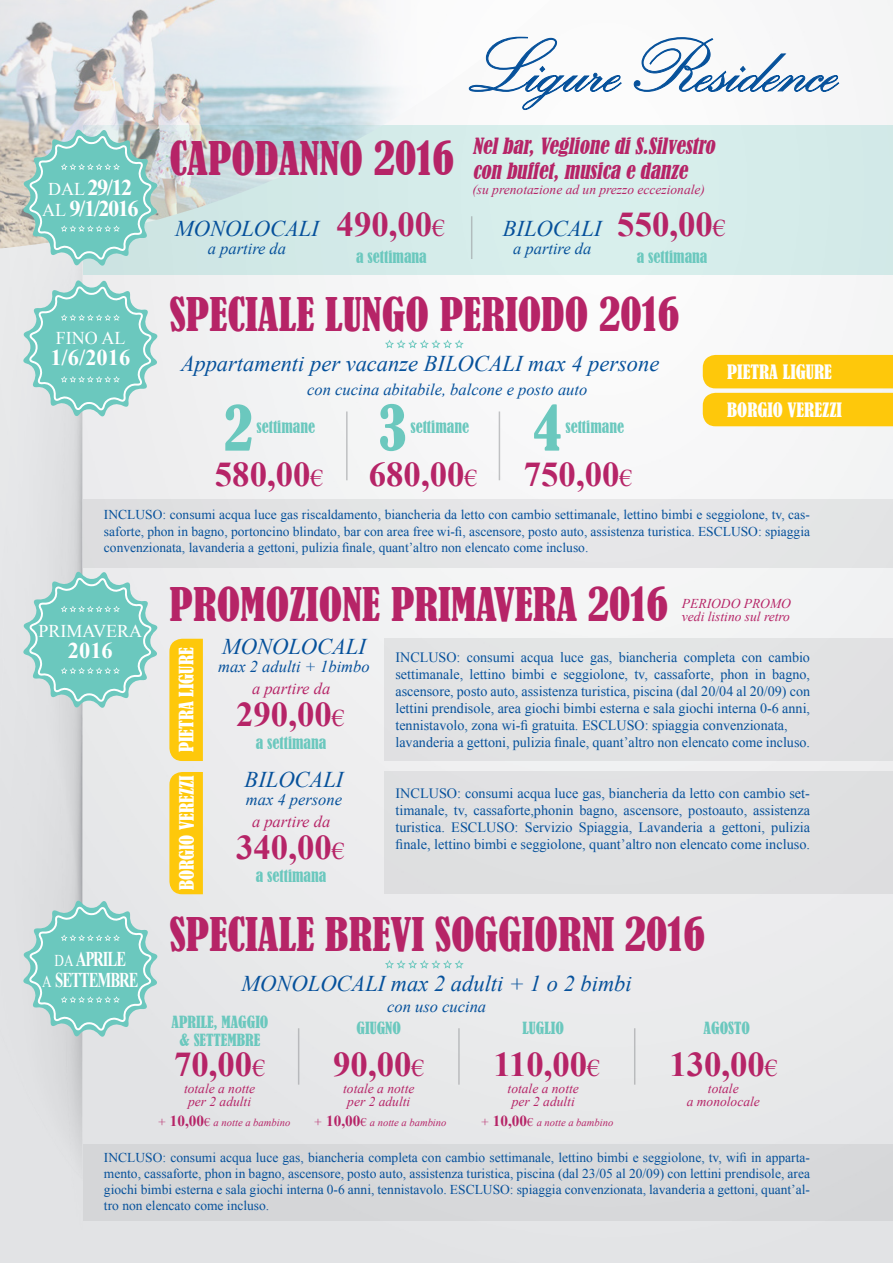
<style>
.page{position:relative;width:893px;height:1263px;background:#fff}
.page>*{position:absolute;margin:0;border:0;box-sizing:border-box;transform-origin:0 0}
.t1{font:condensed 58.5px "Bernard";color:#6bc8be}
.t2{font:condensed 43.5px "Bernard";color:#b62467}
.t3{font:700 34.8px "Times New Roman";color:#b62467}
.t4{font:italic 22.5px "Times New Roman";color:#06519b}
.t5{font:700 22.5px "Times New Roman";color:#fff}
.t6{font:italic condensed 21px "Bernard";color:#b62467}
.t7{font:700 21px "Times New Roman";letter-spacing:-.07em;color:#fff;scale:.7 1}
.t8{font:condensed 18.6px "Bernard";color:#fff}
.t9{font:18px "Times New Roman";color:#fff}
.t10{font:italic 16.5px "Times New Roman";color:#06519b}
.t11{font:italic 16.5px "Times New Roman";color:#b62467}
.t12{font:condensed 15.75px "Bernard";color:#6bc8be}
.t13{font:14.25px/17.1px "Times New Roman";color:#06519b;text-align:justify}
.t14{font:13.5px/16.2px "Times New Roman";color:#06519b;text-align:justify}
.t15{font:italic 13.5px "Times New Roman";color:#b62467}
.t16{font:italic 10.5px "Times New Roman";color:#b62467}
.s1{font-weight:400;font-size:18px}
.s2{font-weight:400;font-size:24px}
.s3{font-weight:400;font-size:16.5px}
.s4{font-size:12.9px}
.s5{font-weight:700;font-style:normal;font-size:15.3px}
.s6{font-style:normal;font-size:11.7px}
</style>
<div class="page">
<div style="left:83px;top:125px;width:810px;height:150px;background:#d6edeb"></div>
<img style="left:0;top:0;width:552px;height:249px">
<svg style="left:469px;top:37px;width:370px;height:73px"></svg>
<div style="left:385px;top:638px;width:508px;height:123px;background:#e2e3e4"></div>
<svg style="left:169px;top:639px;width:34px;height:122px;background:#fdc911"></svg>
<svg style="left:23px;top:129px;width:135px;height:137px;background:#91cdc6"></svg>
<div style="left:83px;top:499px;width:810px;height:68px;background:#e3e5e5"></div>
<svg style="left:385px;top:340px;width:79px;height:8px"></svg>
<svg style="left:703px;top:355px;width:190px;height:71px;background:#fdcb1b"></svg>
<hr style="left:346px;top:411px;width:2px;height:69px;background:#939598">
<hr style="left:499px;top:411px;width:1px;height:69px;background:#939598">
<svg style="left:23px;top:280px;width:135px;height:137px;background:#9bd5d0"></svg>
<hr style="left:471px;top:216px;width:1px;height:43px;background:#939598">
<div style="left:385px;top:772px;width:508px;height:122px;background:#dfe0e1"></div>
<svg style="left:169px;top:772px;width:34px;height:122px;background:#fdc811"></svg>
<svg style="left:23px;top:572px;width:135px;height:136px;background:#99d4ce"></svg>
<div style="left:83px;top:1144px;width:810px;height:77px;background:#d7d8da"></div>
<svg style="left:385px;top:960px;width:79px;height:9px"></svg>
<svg style="left:23px;top:900px;width:135px;height:137px;background:#98d3cd"></svg>
<hr style="left:298px;top:1028px;width:1px;height:57px;background:#939598">
<hr style="left:458px;top:1028px;width:2px;height:57px;background:#939598">
<hr style="left:634px;top:1028px;width:1px;height:57px;background:#939598">
<p class="t5" style="left:48px;top:172px;width:86px"><span class="s1">DAL</span> 29/12</p>
<p class="t5" style="left:42px;top:193px;width:98px"><span class="s1">AL</span> 9/1/2016</p>
<p class="t9" style="left:56px;top:326px;width:71px">FINO AL</p>
<p class="t5" style="left:50px;top:342px;width:82px">1/6/2016</p>
<p class="t2" style="left:170px;top:133px;width:286px">CAPODANNO 2016</p>
<p class="t6" style="left:472px;top:134px;width:248px">Nelbar,Veglione diS.Silvestro</p>
<p class="t6" style="left:472px;top:159px;width:221px">con buffet,musica e danze</p>
<p class="t15" style="left:472px;top:181px;width:234px">(su prenotazione ad un prezzo eccezionale)</p>
<p class="t4" style="left:175px;top:213px;width:145px">MONOLOCALI</p>
<p class="t3" style="left:337px;top:200px;width:110px">490,00<span class="s2">€</span></p>
<p class="t10" style="left:208px;top:238px;width:80px">a partire da</p>
<p class="t12" style="left:637px;top:247px;width:72px">a settimana</p>
<p class="t4" style="left:503px;top:213px;width:100px">BILOCALI</p>
<p class="t3" style="left:617px;top:200px;width:110px">550,00<span class="s2">€</span></p>
<p class="t10" style="left:513px;top:238px;width:80px">a partire da</p>
<p class="t12" style="left:356px;top:247px;width:72px">a settimana</p>
<p class="t2" style="left:170px;top:289px;width:511px">SPECIALE LUNGO PERIODO 2016</p>
<p class="t4" style="left:181px;top:347px;width:480px">Appartamenti per vacanze BILOCALI max 4 persone</p>
<p class="t10" style="left:307px;top:378px;width:282px">con cucina abitabile, balcone e posto auto</p>
<p class="t1" style="left:224px;top:394px;width:30px">2</p>
<p class="t12" style="left:256px;top:418px;width:60px">settimane</p>
<p class="t3" style="left:215px;top:450px;width:110px">580,00<span class="s2">€</span></p>
<p class="t1" style="left:378px;top:394px;width:30px">3</p>
<p class="t12" style="left:410px;top:418px;width:60px">settimane</p>
<p class="t3" style="left:369px;top:450px;width:110px">680,00<span class="s2">€</span></p>
<p class="t1" style="left:533px;top:394px;width:30px">4</p>
<p class="t12" style="left:565px;top:418px;width:60px">settimane</p>
<p class="t3" style="left:524px;top:450px;width:110px">750,00<span class="s2">€</span></p>
<p class="t8" style="left:727px;top:361px;width:106px">PIETRA LIGURE</p>
<p class="t8" style="left:727px;top:399px;width:116px">BORGIO VEREZZI</p>
<p class="t14" style="left:104px;top:507px;width:708px">INCLUSO: consumi acqua luce gas riscaldamento, biancheria da letto con cambio settimanale, lettino bimbi e seggiolone, tv, cas&shy;saforte, phon in bagno, portoncino blindato, bar con area free wi-fi, ascensore, posto auto, assistenza turistica. ESCLUSO: spiaggia convenzionata, lavanderia a gettoni, pulizia finale, quant’altro non elencato come incluso.</p>
<p class="t9" style="left:39px;top:619px;width:105px">PRIMAVERA</p>
<p class="t5" style="left:68px;top:635px;width:46px">2016</p>
<p class="t7" style="left:55px;top:944px;width:104px"><span class="s3">DA</span> APRILE</p>
<p class="t7" style="left:42px;top:965px;width:139px"><span class="s3">A</span> SETTEMBRE</p>
<p class="t2" style="left:170px;top:579px;width:500px">PROMOZIONE PRIMAVERA 2016</p>
<p class="t13" style="left:395px;top:648px;width:416px">INCLUSO: consumi acqua luce gas, biancheria completa con cambio settimanale, lettino bimbi e seggiolone, tv, cassaforte, phon in bagno, ascensore, posto auto, assistenza turistica, piscina (dal 20/04 al 20/09) con lettini prendisole, area giochi bimbi esterna e sala giochi interna 0-6 anni, tennistavolo, zona wi-fi gratuita. ESCLUSO: spiaggia convenzionata,</p>
<p class="t15" style="left:682px;top:594px;width:111px">PERIODO PROMO</p>
<p class="t15" style="left:682px;top:607px;width:110px">vedi listino sul retro</p>
<p class="t4" style="left:222px;top:631px;width:145px">MONOLOCALI</p>
<p class="t10" style="left:218px;top:655px;width:153px">max 2 adulti + 1bimbo</p>
<p class="t8" style="left:175px;top:752px;width:106px;rotate:-90deg">PIETRA LIGURE</p>
<p class="t11" style="left:252px;top:677px;width:80px">a partire da</p>
<p class="t3" style="left:236px;top:690px;width:110px">290,00<span class="s2">€</span></p>
<p class="t12" style="left:256px;top:734px;width:72px">a settimana</p>
<p class="t13" style="left:395px;top:734px;width:416px">lavanderia a gettoni, pulizia finale, quant’altro non elencato come incluso.</p>
<p class="t8" style="left:176px;top:890px;width:116px;rotate:-90deg">BORGIO VEREZZI</p>
<p class="t4" style="left:245px;top:764px;width:100px">BILOCALI</p>
<p class="t10" style="left:246px;top:788px;width:98px">max 4 persone</p>
<p class="t11" style="left:252px;top:810px;width:80px">a partire da</p>
<p class="t3" style="left:236px;top:823px;width:110px">340,00<span class="s2">€</span></p>
<p class="t12" style="left:256px;top:867px;width:72px">a settimana</p>
<p class="t13" style="left:395px;top:784px;width:416px">INCLUSO: consumi acqua luce gas, biancheria da letto con cambio set&shy;timanale, tv, cassaforte,phonin bagno, ascensore, postoauto, assistenza turistica. ESCLUSO: Servizio Spiaggia, Lavanderia a gettoni, pulizia finale, lettino bimbi e seggiolone, quant’altro non elencato come incluso.</p>
<p class="t2" style="left:170px;top:909px;width:537px">SPECIALE BREVI SOGGIORNI 2016</p>
<p class="t4" style="left:242px;top:968px;width:392px">MONOLOCALI max 2 adulti + 1 o 2 bimbi</p>
<p class="t10" style="left:387px;top:995px;width:100px">con uso cucina</p>
<p class="t12" style="left:171px;top:1012px;width:99px">APRILE, MAGGIO</p>
<p class="t12" style="left:180px;top:1031px;width:82px">&amp; SETTEMBRE</p>
<p class="t3" style="left:174px;top:1041px;width:93px">70,00<span class="s2">€</span></p>
<p class="t15" style="left:184px;top:1079px;width:73px">totale a notte</p>
<p class="t15" style="left:188px;top:1092px;width:65px">per 2 adulti</p>
<p class="t16" style="left:157px;top:1115px;width:134px"><span class="s4">+</span> <span class="s5">10,00</span><span class="s6">€</span> a notte a bambino</p>
<p class="t12" style="left:357px;top:1019px;width:46px">GIUGNO</p>
<p class="t3" style="left:333px;top:1041px;width:93px">90,00<span class="s2">€</span></p>
<p class="t15" style="left:343px;top:1079px;width:73px">totale a notte</p>
<p class="t15" style="left:347px;top:1092px;width:65px">per 2 adulti</p>
<p class="t12" style="left:523px;top:1019px;width:43px">LUGLIO</p>
<p class="t3" style="left:494px;top:1041px;width:108px">110,00<span class="s2">€</span></p>
<p class="t15" style="left:508px;top:1079px;width:73px">totale a notte</p>
<p class="t15" style="left:512px;top:1092px;width:65px">per 2 adulti</p>
<p class="t16" style="left:314px;top:1115px;width:134px"><span class="s4">+</span> <span class="s5">10,00</span><span class="s6">€</span> a notte a bambino</p>
<p class="t16" style="left:480px;top:1115px;width:134px"><span class="s4">+</span> <span class="s5">10,00</span><span class="s6">€</span> a notte a bambino</p>
<p class="t12" style="left:704px;top:1019px;width:48px">AGOSTO</p>
<p class="t3" style="left:669px;top:1041px;width:110px">130,00<span class="s2">€</span></p>
<p class="t15" style="left:708px;top:1079px;width:32px">totale</p>
<p class="t15" style="left:687px;top:1092px;width:75px">a monolocale</p>
<p class="t14" style="left:104px;top:1149px;width:708px">INCLUSO: consumi acqua luce gas, biancheria completa con cambio settimanale, lettino bimbi e seggiolone, tv, wifi in apparta&shy;mento, cassaforte, phon in bagno, ascensore, posto auto, assistenza turistica, piscina (dal 23/05 al 20/09) con lettini prendisole, area giochi bimbi esterna e sala giochi interna 0-6 anni, tennistavolo. ESCLUSO: spiaggia convenzionata, lavanderia a gettoni, quant’al&shy;tro non elencato come incluso.</p>
</div>
